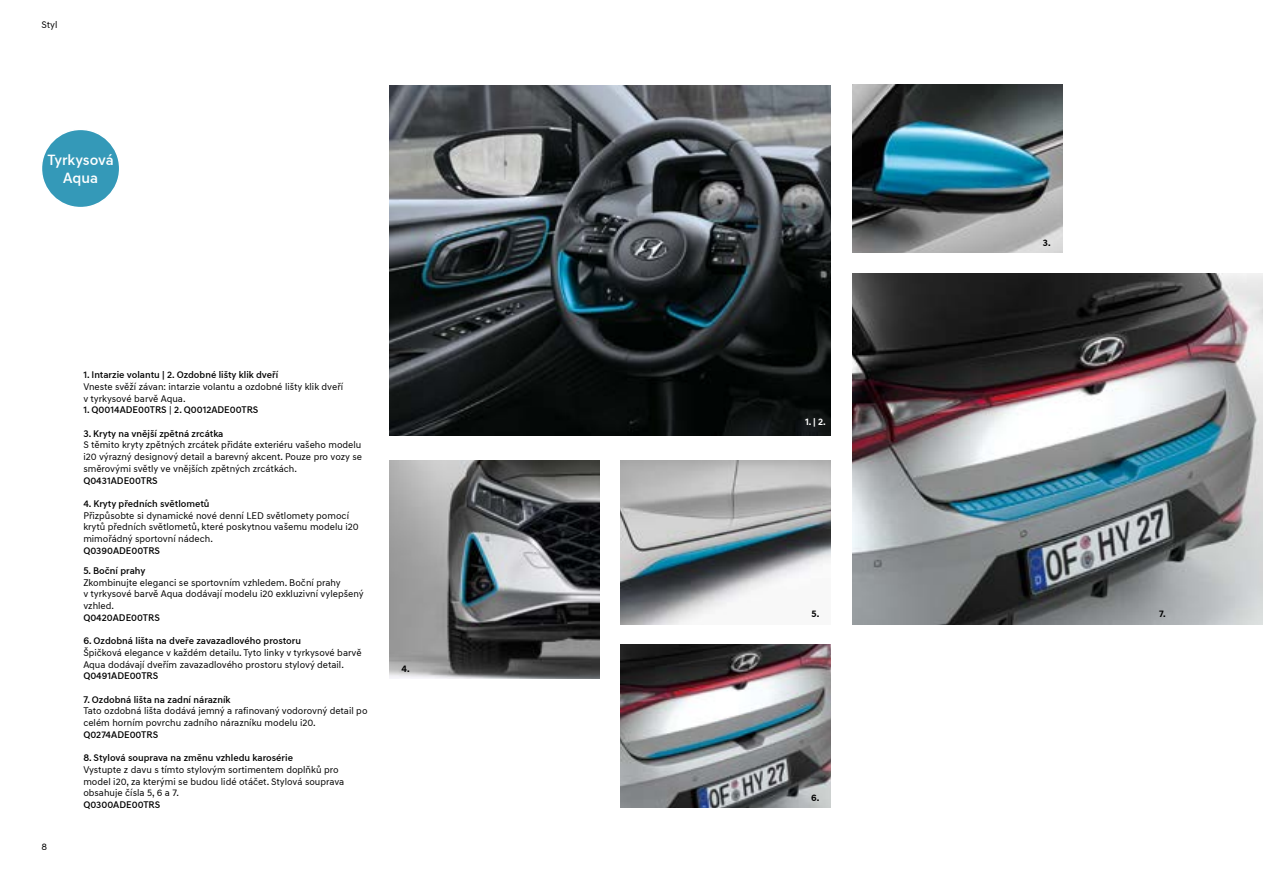
<style>
.page{position:relative;width:1263px;height:893px;background:#fff}
.page>*{position:absolute;margin:0;border:0;box-sizing:border-box;transform-origin:0 0}
.t1{font:500 15px/18px "Hyundai Sans Text";letter-spacing:-.005em;color:#fff;text-align:center}
.t2{font:9.75px/11.7px "Hyundai Sans Text";color:#000}
.t3{font:500 9.75px "Hyundai Sans Text";color:#000}
.t4{font:700 9.75px "Hyundai Sans Text";color:#000}
.t5{font:700 9.75px "Hyundai Sans Text";color:#fff}
.s1{font-weight:400}
</style>
<div class="page">
<img style="left:389px;top:86px;width:442px;height:349px">
<img style="left:621px;top:461px;width:210px;height:163px">
<img style="left:852px;top:85px;width:210px;height:167px">
<img style="left:621px;top:645px;width:210px;height:163px">
<img style="left:852px;top:274px;width:411px;height:350px">
<img style="left:389px;top:461px;width:211px;height:218px">
<div style="left:41px;top:129px;width:79px;height:79px;background:#3499b8;border-radius:50%"></div>
<div style="left:41px;top:129px;width:79px;height:79px;border:2px solid #fff;border-radius:50%"></div>
<p class="t2" style="left:41px;top:19px;width:18px">Styl</p>
<h1 class="t1" style="left:47px;top:151px;width:68px">Tyrkysová<br>Aqua</h1>
<p class="t2" style="left:41px;top:841px;width:7px">8</p>
<p class="t3" style="left:83px;top:369px;width:196px">1. Intarzie volantu | 2. Ozdobné lišty klik dveří</p>
<p class="t2" style="left:83px;top:381px;width:261px">Vneste svěží závan: intarzie volantu a ozdobné lišty klik dveří v tyrkysové barvě Aqua.</p>
<p class="t3" style="left:83px;top:404px;width:177px">1. Q0014ADE00TRS <span class="s1">|</span> 2. Q0012ADE00TRS</p>
<p class="t3" style="left:83px;top:427px;width:142px">3. Kryty na vnější zpětná zrcátka</p>
<p class="t2" style="left:83px;top:439px;width:280px;text-align:justify">S těmito kryty zpětných zrcátek přidáte exteriéru vašeho modelu i20 výrazný designový detail a barevný akcent. Pouze pro vozy se směrovými světly ve vnějších zpětných zrcátkách.</p>
<p class="t3" style="left:83px;top:474px;width:76px">Q0431ADE00TRS</p>
<p class="t3" style="left:83px;top:498px;width:128px">4. Kryty předních světlometů</p>
<p class="t2" style="left:83px;top:509px;width:277px">Přizpůsobte si dynamické nové denní LED světlomety pomocí krytů předních světlometů, které poskytnou vašemu modelu i20 mimořádný sportovní nádech.</p>
<p class="t3" style="left:83px;top:544px;width:78px">Q0390ADE00TRS</p>
<p class="t3" style="left:83px;top:565px;width:64px">5. Boční prahy</p>
<p class="t2" style="left:83px;top:576px;width:282px">Zkombinujte eleganci se sportovním vzhledem. Boční prahy<br>v tyrkysové barvě Aqua dodávají modelu i20 exkluzivní vylepšený vzhled.</p>
<p class="t3" style="left:83px;top:611px;width:78px">Q0420ADE00TRS</p>
<p class="t3" style="left:83px;top:635px;width:219px">6. Ozdobná lišta na dveře zavazadlového prostoru</p>
<p class="t2" style="left:83px;top:647px;width:280px">Špičková elegance v každém detailu. Tyto linky v tyrkysové barvě<br>Aqua dodávají dveřím zavazadlového prostoru stylový detail.</p>
<p class="t3" style="left:83px;top:670px;width:76px">Q0491ADE00TRS</p>
<p class="t3" style="left:83px;top:693px;width:149px">7. Ozdobná lišta na zadní nárazník</p>
<p class="t2" style="left:83px;top:705px;width:286px">Tato ozdobná lišta dodává jemný a rafinovaný vodorovný detail po celém horním povrchu zadního nárazníku modelu i20.</p>
<p class="t3" style="left:83px;top:728px;width:76px">Q0274ADE00TRS</p>
<p class="t3" style="left:83px;top:752px;width:211px">8. Stylová souprava na změnu vzhledu karosérie</p>
<p class="t2" style="left:83px;top:764px;width:262px">Vystupte z davu s tímto stylovým sortimentem doplňků pro model i20, za kterými se budou lidé otáčet. Stylová souprava obsahuje čísla 5, 6 a 7.</p>
<p class="t3" style="left:83px;top:799px;width:78px">Q0300ADE00TRS</p>
<p class="t4" style="left:401px;top:663px;width:10px">4.</p>
<p class="t5" style="left:805px;top:416px;width:22px">1. | 2.</p>
<p class="t4" style="left:811px;top:608px;width:9px">5.</p>
<p class="t4" style="left:811px;top:792px;width:10px">6.</p>
<p class="t4" style="left:1043px;top:236px;width:9px">3.</p>
<p class="t4" style="left:1159px;top:608px;width:8px">7.</p>
</div>
